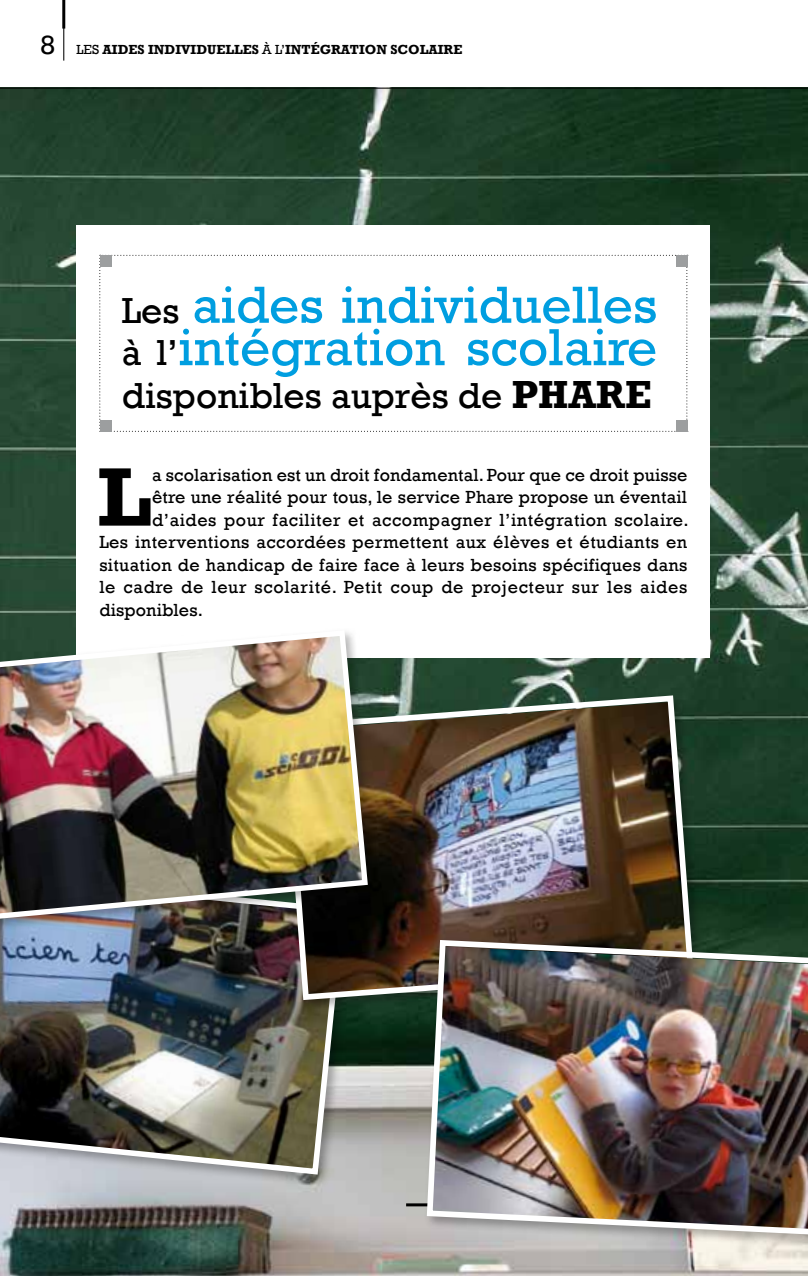
<style>
.page{position:relative;width:808px;height:1276px;background:#fff}
.page>*{position:absolute;margin:0;border:0;box-sizing:border-box;transform-origin:0 0}
.t1{font:700 84.3px "Rockwell Std";color:#000}
.t2{font:52.95px/42.5px "Rockwell";color:#009ee0}
.t3{font:37.05px "Rockwell";color:#000}
.t4{font:18px "Rockwell";letter-spacing:.02em;color:#000}
.t5{font:700 13.5px "Rockwell";color:#000}
.t6{font:13.5px "Rockwell";color:#000}
.s1{font-size:27px}
.s2{font-weight:400}
.s3{font-size:37.05px;color:#000}
.s4{font-family:"Rockwell Std";font-weight:700;font-size:39.75px}
</style>
<div class="page">
<img style="left:0;top:89px;width:808px;height:1187px">
<hr style="left:406px;top:1203px;width:402px;height:3px;background:#000">
<hr style="left:0;top:88px;width:808px;height:1px;background:#000">
<div style="left:0;top:864px;width:356px;height:322px;background:#000;opacity:.3"></div>
<img style="left:0;top:932px;width:347px;height:245px">
<div style="left:77px;top:225px;width:633px;height:432px;background:#fff"></div>
<svg style="left:99px;top:255px;width:589px;height:177px"></svg>
<div style="left:100px;top:420px;width:12px;height:12px;background:#9c9e9f"></div>
<div style="left:676px;top:420px;width:11px;height:12px;background:#9c9e9f"></div>
<div style="left:100px;top:255px;width:12px;height:11px;background:#9c9e9f"></div>
<div style="left:676px;top:255px;width:11px;height:11px;background:#9c9e9f"></div>
<div style="left:280px;top:692px;width:426px;height:320px;background:#000;opacity:.3"></div>
<img style="left:280px;top:692px;width:416px;height:311px">
<div style="left:424px;top:936px;width:384px;height:311px;background:#000;opacity:.3"></div>
<img style="left:424px;top:937px;width:384px;height:300px">
<div style="left:0;top:627px;width:380px;height:305px;background:#000;opacity:.3"></div>
<img style="left:0;top:627px;width:371px;height:295px">
<hr style="left:62px;top:0;width:3px;height:29px;background:#000">
<hr style="left:63px;top:0;width:1px;height:61px;background:#000">
<p class="t6" style="left:41px;top:42px;width:45px"><span class="s1">8</span> les</p>
<p class="t5" style="left:103px;top:41px;width:361px">AIDES INDIVIDUELLES <span class="s2">à l’</span>INTÉGRATION SCOLAIRE</p>
<h2 class="t2" style="left:122px;top:285px;width:537px"><span class="s3">Les</span> aides individuelles <span class="s3">à l’</span>intégration scolaire</h2>
<h3 class="t3" style="left:122px;top:374px;width:531px">disponibles auprès de <span class="s4">PHARE</span></h3>
<h1 class="t1" style="left:97px;top:447px;width:56px">L</h1>
<p class="t4" style="left:152px;top:464px;width:537px">a scolarisation est un droit fondamental. Pour que ce droit puisse</p>
<p class="t4" style="left:152px;top:487px;width:537px">être une réalité pour tous, le service Phare propose un éventail</p>
<p class="t4" style="left:152px;top:509px;width:538px">d’aides pour faciliter et accompagner l’intégration scolaire.</p>
<p class="t4" style="left:99px;top:532px;width:589px">Les interventions accordées permettent aux élèves et étudiants en</p>
<p class="t4" style="left:99px;top:554px;width:590px">situation de handicap de faire face à leurs besoins spécifiques dans</p>
<p class="t4" style="left:99px;top:577px;width:589px">le cadre de leur scolarité. Petit coup de projecteur sur les aides</p>
<p class="t4" style="left:99px;top:599px;width:105px">disponibles.</p>
</div>
